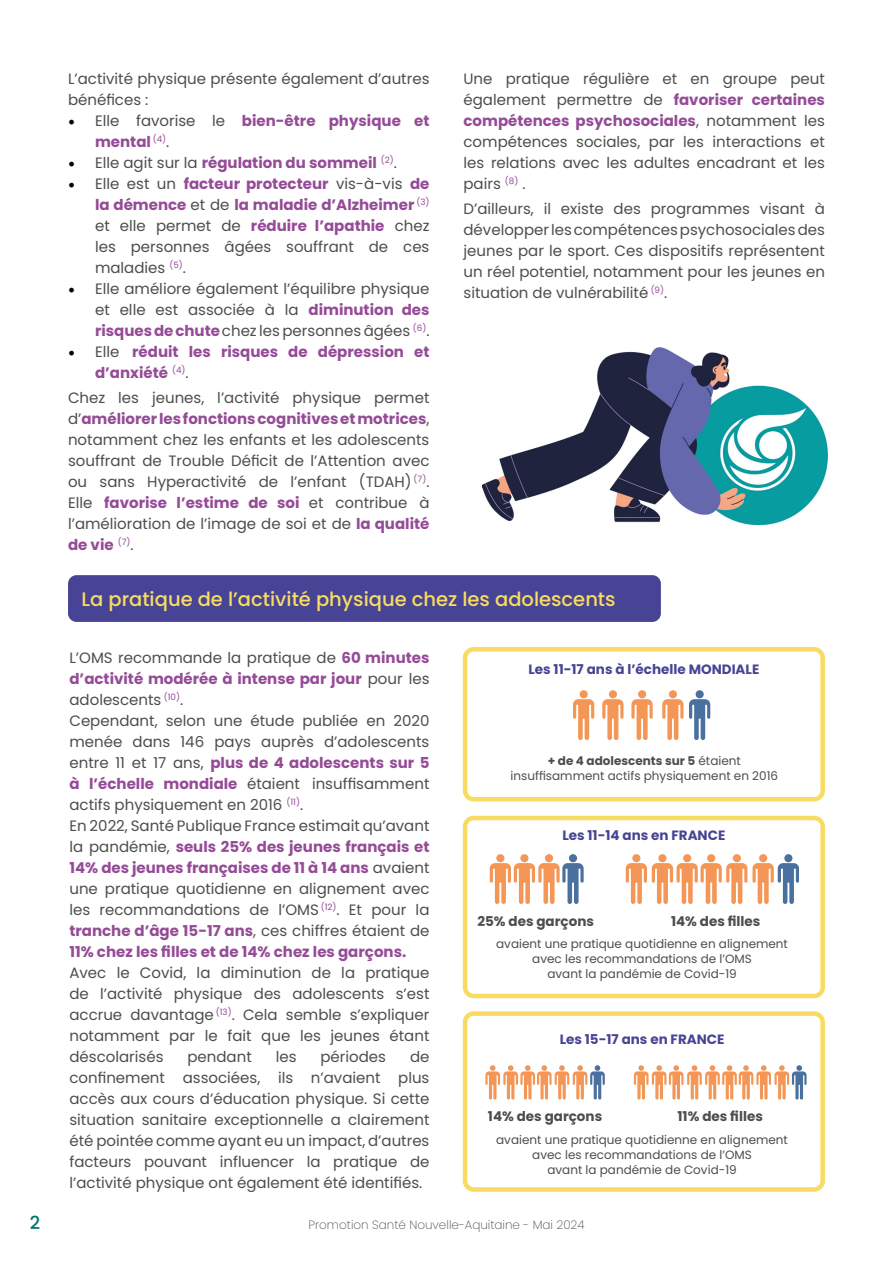
<style>
.page{position:relative;width:893px;height:1263px;background:#fff}
.page>*{position:absolute;margin:0;border:0;box-sizing:border-box;transform-origin:0 0}
.t1{font:500 19.5px "Poppins";color:#f8dc62}
.t2{font:500 18px "Poppins";color:#007270}
.t3{font:15px/21px "Poppins";color:#4d4d4d;text-align:justify}
.t4{font:700 15px/21px "Poppins";color:#954b97}
.t5{font:700 13.5px "Poppins";color:#484495}
.t6{font:700 13.5px "Poppins";color:#4d4d4d}
.t7{font:12px/15px "Poppins";color:#4d4d4d;text-align:center}
.t8{font:200 12px "Poppins";color:#4d4d4d}
.s1{font-family:"Minion Pro";font-weight:400;font-size:18px;color:#000}
.s2{font-weight:400;color:#4d4d4d}
.s3{font-family:"Minion Pro";font-size:18px;color:#000}
.s4{font-weight:700;color:#954b97}
.s5{font-weight:700}
</style>
<div class="page">
<div style="left:463px;top:647px;width:362px;height:154px;border:4px solid #f8dc62;border-radius:9px"></div>
<div style="left:580px;top:690px;width:8px;height:8px;background:#f49655;border-radius:50%"></div>
<svg style="left:573px;top:699px;width:21px;height:41px"></svg>
<div style="left:609px;top:690px;width:8px;height:8px;background:#f49655;border-radius:50%"></div>
<svg style="left:602px;top:699px;width:21px;height:41px"></svg>
<div style="left:638px;top:690px;width:8px;height:8px;background:#f49655;border-radius:50%"></div>
<svg style="left:631px;top:699px;width:22px;height:41px"></svg>
<div style="left:669px;top:690px;width:8px;height:8px;background:#f49655;border-radius:50%"></div>
<svg style="left:662px;top:699px;width:21px;height:41px"></svg>
<div style="left:696px;top:690px;width:8px;height:8px;background:#49709e;border-radius:50%"></div>
<svg style="left:689px;top:699px;width:21px;height:41px"></svg>
<div style="left:463px;top:816px;width:362px;height:182px;border:4px solid #f8dc62;border-radius:9px"></div>
<div style="left:496px;top:854px;width:8px;height:8px;background:#f49655;border-radius:50%"></div>
<div style="left:683px;top:854px;width:8px;height:8px;background:#f49655;border-radius:50%"></div>
<div style="left:632px;top:854px;width:8px;height:8px;background:#f49655;border-radius:50%"></div>
<div style="left:545px;top:854px;width:8px;height:8px;background:#f49655;border-radius:50%"></div>
<div style="left:733px;top:854px;width:8px;height:8px;background:#f49655;border-radius:50%"></div>
<div style="left:759px;top:854px;width:8px;height:8px;background:#f49655;border-radius:50%"></div>
<div style="left:520px;top:854px;width:8px;height:8px;background:#f49655;border-radius:50%"></div>
<div style="left:707px;top:854px;width:8px;height:8px;background:#f49655;border-radius:50%"></div>
<div style="left:658px;top:854px;width:8px;height:8px;background:#f49655;border-radius:50%"></div>
<div style="left:569px;top:854px;width:8px;height:8px;background:#49709e;border-radius:50%"></div>
<svg style="left:490px;top:863px;width:94px;height:41px"></svg>
<div style="left:784px;top:854px;width:8px;height:8px;background:#49709e;border-radius:50%"></div>
<svg style="left:626px;top:863px;width:173px;height:41px"></svg>
<img style="left:482px;top:348px;width:345px;height:176px">
<div style="left:68px;top:575px;width:593px;height:47px;background:#484495;border-radius:9px"></div>
<div style="left:463px;top:1011px;width:362px;height:181px;border:4px solid #f8dc62;border-radius:9px"></div>
<svg style="left:485px;top:1065px;width:120px;height:34px"></svg>
<svg style="left:634px;top:1065px;width:173px;height:34px"></svg>
<p class="t3" style="left:68px;top:68px;width:363px">L’activité physique présente également d’autres bénéfices :</p>
<p class="t4" style="left:95px;top:110px;width:336px;text-indent:-27px"><span class="s1">•</span> <span class="s2">Elle favorise le</span> bien-être physique et mental <sup>(4)</sup><span class="s2">.</span></p>
<p class="t4" style="left:68px;top:152px;width:330px"><span class="s1">•</span> <span class="s2">Elle agit sur la</span> régulation du sommeil <sup>(2)</sup><span class="s2">.</span></p>
<p class="t3" style="left:95px;top:173px;width:336px;text-indent:-27px"><span class="s3">•</span> Elle est un <span class="s4">facteur protecteur</span> vis-à-vis <span class="s4">de la démence</span> et de <span class="s4">la maladie d’Alzheimer</span> <sup>(3) </sup>et elle permet de <span class="s4">réduire l’apathie</span> chez les personnes âgées souffrant de ces maladies <sup>(5)</sup>.</p>
<p class="t3" style="left:95px;top:278px;width:336px;text-indent:-27px"><span class="s3">•</span> Elle améliore également l’équilibre physique et elle est associée à la <span class="s4">diminution des risques de chute</span> chez les personnes âgées <sup>(6)</sup>.</p>
<p class="t4" style="left:95px;top:341px;width:336px;text-indent:-27px"><span class="s1">•</span> <span class="s2">Elle</span> réduit les risques de dépression et d’anxiété <sup>(4)</sup><span class="s2">.</span></p>
<p class="t3" style="left:68px;top:388px;width:363px">Chez les jeunes, l’activité physique permet d’<span class="s4">améliorer les fonctions cognitives et motrices</span>, notamment chez les enfants et les adolescents souffrant de Trouble Déficit de l’Attention avec ou sans Hyperactivité de l’enfant (TDAH) <sup>(7)</sup>.<br>Elle <span class="s4">favorise l’estime de soi</span> et contribue à l’amélioration de l’image de soi et de <span class="s4">la qualité de vie</span> <sup>(7)</sup>.</p>
<p class="t3" style="left:463px;top:68px;width:363px">Une pratique régulière et en groupe peut également permettre de <span class="s4">favoriser certaines compétences psychosociales</span>, notamment les compétences sociales, par les interactions et les relations avec les adultes encadrant et les pairs <sup>(8)</sup> .</p>
<p class="t3" style="left:463px;top:199px;width:363px">D’ailleurs, il existe des programmes visant à développer les compétences psychosociales des jeunes par le sport. Ces dispositifs représentent un réel potentiel, notamment pour les jeunes en situation de vulnérabilité <sup>(9)</sup>.</p>
<h1 class="t1" style="left:81px;top:588px;width:536px">La pratique de l’activité physique chez les adolescents</h1>
<p class="t3" style="left:69px;top:647px;width:362px;text-align:left">L’OMS recommande la pratique de <span class="s4">60 minutes d’activité modérée à intense par jour</span> pour les adolescents <sup>(10)</sup>.<br>Cependant, selon une étude publiée en 2020 menée dans 146 pays auprès d’adolescents entre 11 et 17 ans, <span class="s4">plus de 4 adolescents sur 5 à l’échelle mondiale</span> étaient insuffisamment actifs physiquement en 2016 <sup>(11)</sup>.<br>En 2022, Santé Publique France estimait qu’avant la pandémie, <span class="s4">seuls 25% des jeunes français et 14% des jeunes françaises de 11 à 14 ans</span> avaient une pratique quotidienne en alignement avec les recommandations de l’OMS <sup>(12)</sup>. Et pour la <span class="s4">tranche d’âge 15-17 ans</span>, ces chiffres étaient de <span class="s4">11% chez les filles et de 14% chez les garçons.</span></p>
<p class="t3" style="left:69px;top:962px;width:362px">Avec le Covid, la diminution de la pratique de l’activité physique des adolescents s’est accrue davantage <sup>(13)</sup>. Cela semble s’expliquer notamment par le fait que les jeunes étant déscolarisés</p>
<p class="t3" style="left:187px;top:1046px;width:66px">pendant</p>
<p class="t3" style="left:276px;top:1046px;width:22px">les</p>
<p class="t3" style="left:320px;top:1046px;width:67px">périodes</p>
<p class="t3" style="left:69px;top:1046px;width:362px;text-indent:341px">de confinement associées, ils n’avaient plus accès aux cours d’éducation physique. Si cette situation sanitaire exceptionnelle a clairement été pointée comme ayant eu un impact, d’autres facteurs pouvant influencer la pratique de l’activité physique ont également été identifiés.</p>
<p class="t5" style="left:528px;top:661px;width:232px">Les 11-17 ans à l’échelle MONDIALE</p>
<p class="t7" style="left:511px;top:753px;width:269px"><span class="s5">+ de 4 adolescents sur 5</span> étaient insuffisamment actifs physiquement en 2016</p>
<p class="t5" style="left:562px;top:827px;width:165px">Les 11-14 ans en FRANCE</p>
<p class="t6" style="left:477px;top:913px;width:118px">25% des garçons</p>
<p class="t6" style="left:671px;top:913px;width:91px">14% des filles</p>
<p class="t7" style="left:496px;top:936px;width:293px">avaient une pratique quotidienne en alignement avec les recommandations de l’OMS<br>avant la pandémie de Covid-19</p>
<p class="t5" style="left:560px;top:1032px;width:166px">Les 15-17 ans en FRANCE</p>
<p class="t6" style="left:488px;top:1109px;width:116px">14% des garçons</p>
<p class="t6" style="left:678px;top:1109px;width:87px">11% des filles</p>
<p class="t7" style="left:496px;top:1132px;width:293px">avaient une pratique quotidienne en alignement avec les recommandations de l’OMS<br>avant la pandémie de Covid-19</p>
<p class="t2" style="left:30px;top:1212px;width:12px">2</p>
<p class="t8" style="left:308px;top:1218px;width:278px">Promotion Santé Nouvelle-Aquitaine - Mai 2024</p>
</div>
